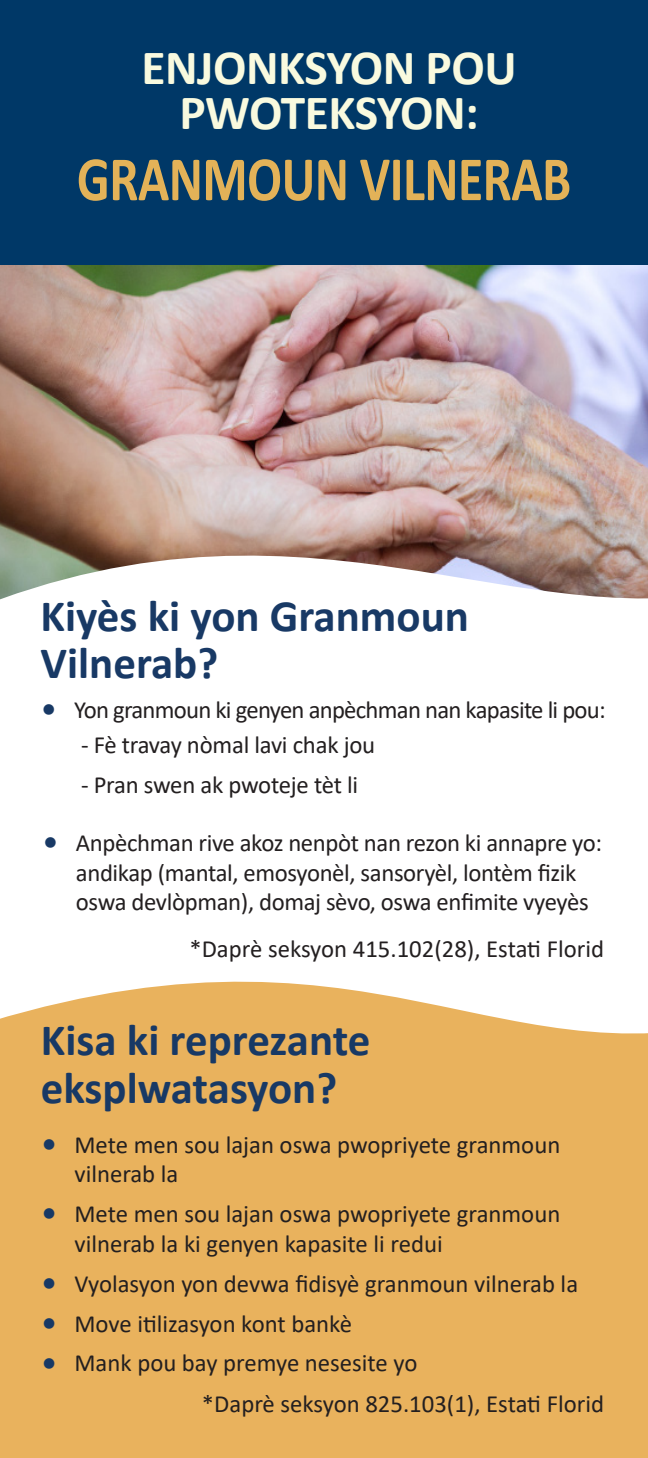
<style>
.page{position:relative;width:648px;height:1458px;background:#fff}
.page>*{position:absolute;margin:0;border:0;box-sizing:border-box;transform-origin:0 0}
.Headers{font:700 63.68px "Calibri";letter-spacing:-.01em;color:#e3b258;scale:.81 1}
.Headers-2{font:700 49.5px/45px "Calibri";letter-spacing:-.01em;color:#f9fadf;text-align:center}
.Headers-3{font:700 45px/47.2px "Calibri";color:#183965}
.Bullets{font:24.75px/29.7px "Calibri";letter-spacing:-.01em;color:#231f20}
.Bullets-2{font:24.75px "Calibri";letter-spacing:-.03em;color:#231f20}
.s1{font-size:33.75px;color:#183965}
</style>
<div class="page">
<div style="left:0;top:0;width:648px;height:266px;background:#003867"></div>
<img style="left:0;top:266px;width:648px;height:180px">
<svg style="left:0;top:446px;width:648px;height:154px"></svg>
<div style="left:0;top:981px;width:648px;height:477px;background:#e9b25d"></div>
<p class="Headers-2" style="left:142px;top:44px;width:377px">ENJONKSYON POU<br>PWOTEKSYON:</p>
<p class="Headers" style="left:77px;top:134px;width:612px">GRANMOUN VILNERAB</p>
<p class="Headers-3" style="left:40px;top:592px;width:430px">Kiyès ki yon Granmoun<br>Vilnerab?</p>
<p class="Bullets-2" style="left:40px;top:693px;width:567px"><span class="s1">•</span> Yon granmoun ki genyen anpèchman nan kapasite li pou:</p>
<p class="Bullets" style="left:81px;top:729px;width:296px">- Fè travay nòmal lavi chak jou</p>
<p class="Bullets" style="left:81px;top:769px;width:279px">- Pran swen ak pwoteje tèt li</p>
<p class="Bullets" style="left:76px;top:827px;width:528px;text-indent:-34px"><span class="s1">•</span> Anpèchman rive akoz nenpòt nan rezon ki annapre yo: andikap (mantal, emosyonèl, sansoryèl, lontèm fizik oswa devlòpman), domaj sèvo, oswa enfimite vyeyès</p>
<p class="Bullets" style="left:189px;top:934px;width:416px">*Daprè seksyon 415.102(28), Estati Florid</p>
<p class="Headers-3" style="left:41px;top:1016px;width:331px">Kisa ki reprezante eksplwatasyon?</p>
<p class="Bullets" style="left:74px;top:1129px;width:487px;text-indent:-34px"><span class="s1">•</span> Mete men sou lajan oswa pwopriyete granmoun vilnerab la</p>
<p class="Bullets" style="left:74px;top:1199px;width:487px;text-indent:-34px"><span class="s1">•</span> Mete men sou lajan oswa pwopriyete granmoun vilnerab la ki genyen kapasite li redui</p>
<p class="Bullets" style="left:41px;top:1268px;width:539px"><span class="s1">•</span> Vyolasyon yon devwa fidisyè granmoun vilnerab la</p>
<p class="Bullets" style="left:41px;top:1308px;width:313px"><span class="s1">•</span> Move itilizasyon kont bankè</p>
<p class="Bullets" style="left:41px;top:1348px;width:378px"><span class="s1">•</span> Mank pou bay premye nesesite yo</p>
<p class="Bullets" style="left:202px;top:1389px;width:404px">*Daprè seksyon 825.103(1), Estati Florid</p>
</div>
